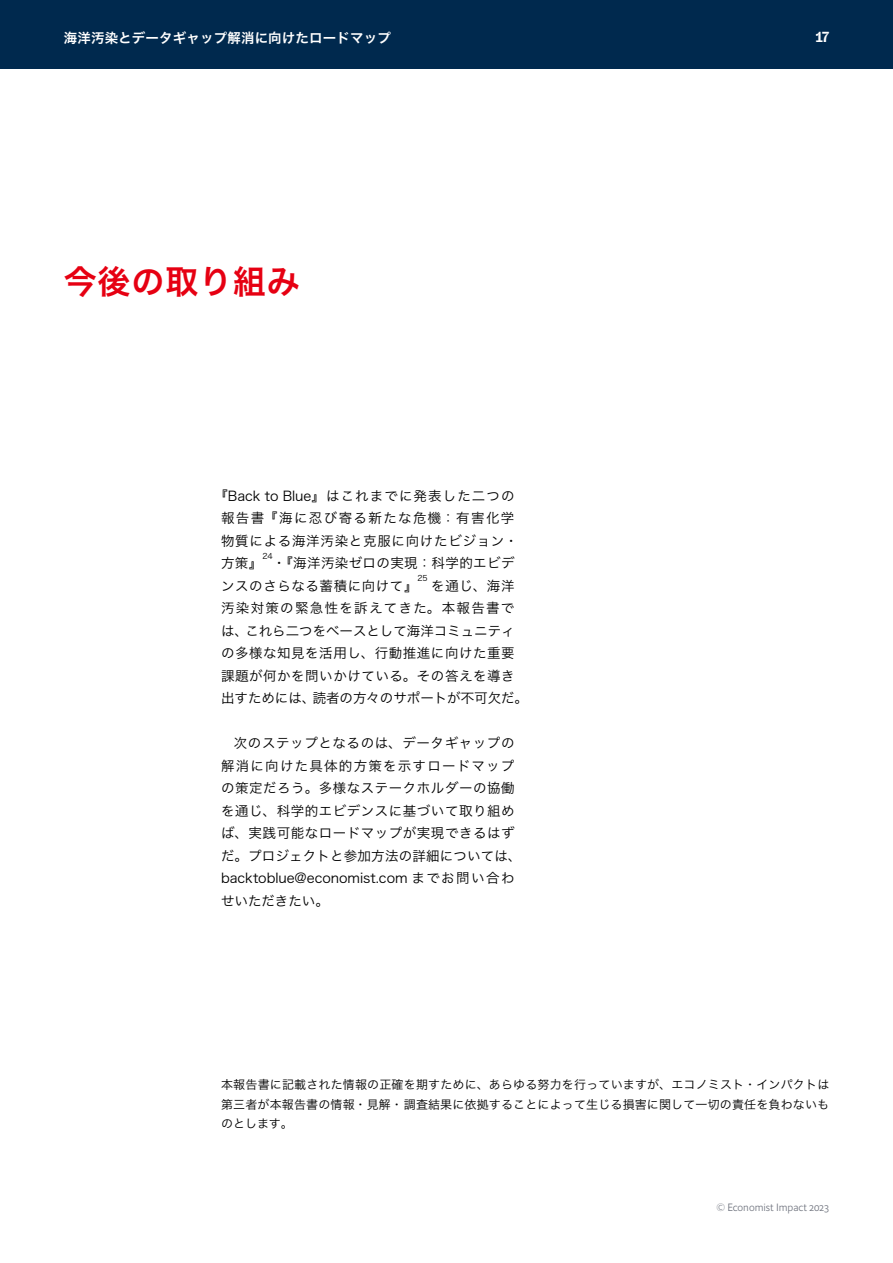
<style>
.page{position:relative;width:893px;height:1263px;background:#fff}
.page>*{position:absolute;margin:0;border:0;box-sizing:border-box;transform-origin:0 0}
.t1{font:33px "Hira Kaku Pro W6";letter-spacing:.025em;color:#e60012}
.t2{font:700 15px "GT Zirkon";color:#fff}
.t3{font:13.5px/22.5px "Hira Kaku Pro W3";letter-spacing:.04em;color:#000}
.t4{font:13.5px/22.5px "Hira Kaku Pro W3";letter-spacing:.065em;color:#000}
.t5{font:13.5px "Hira Kaku Pro W6";letter-spacing:.01em;color:#fff}
.t6{font:12px/19.5px "Hira Kaku Pro W3";letter-spacing:.015em;color:#000;text-align:justify}
.t7{font:300 10.5px "Econ Sans OS";color:#6e727d}
.t8{font:7.8px "Hira Kaku Pro W3";color:#000}
</style>
<div class="page">
<div style="left:0;top:0;width:893px;height:69px;background:#00294e"></div>
<p class="t5" style="left:64px;top:26px;width:329px">海洋汚染とデータギャップ解消に向けたロードマップ</p>
<p class="t2" style="left:815px;top:28px;width:15px">17</p>
<h1 class="t1" style="left:64px;top:252px;width:237px">今後の取り組み</h1>
<p class="t4" style="left:221px;top:483px;width:298px;text-indent:-7px">『Back to Blue』はこれまでに発表した二つの報告書『海に忍び寄る新たな危機：有害化学物質による海洋汚染と克服に向けたビジョン・方策』</p>
<p class="t8" style="left:262px;top:549px;width:12px">24</p>
<p class="t3" style="left:221px;top:551px;width:295px;text-indent:52px">・『海洋汚染ゼロの実現：科学的エビデンスのさらなる蓄積に向けて』</p>
<p class="t8" style="left:417px;top:571px;width:12px">25</p>
<p class="t3" style="left:221px;top:573px;width:308px;text-indent:210px">を通じ、海洋汚染対策の緊急性を訴えてきた。本報告書では、これら二つをベースとして海洋コミュニティの多様な知見を活用し、行動推進に向けた重要課題が何かを問いかけている。その答えを導き出すためには、読者の方々のサポートが不可欠だ。</p>
<p class="t3" style="left:221px;top:731px;width:302px;text-indent:13px">次のステップとなるのは、データギャップの解消に向けた具体的方策を示すロードマップの策定だろう。多様なステークホルダーの協働を通じ、科学的エビデンスに基づいて取り組めば、実践可能なロードマップが実現できるはずだ。プロジェクトと参加方法の詳細については、backtoblue@economist.com までお問い合わせいただきたい。</p>
<p class="t6" style="left:221px;top:1074px;width:610px">本報告書に記載された情報の正確を期すために、あらゆる努力を行っていますが、エコノミスト・インパクトは第三者が本報告書の情報・見解・調査結果に依拠することによって生じる損害に関して一切の責任を負わないものとします。</p>
<p class="t7" style="left:717px;top:1201px;width:114px">© Economist Impact 2023</p>
</div>
